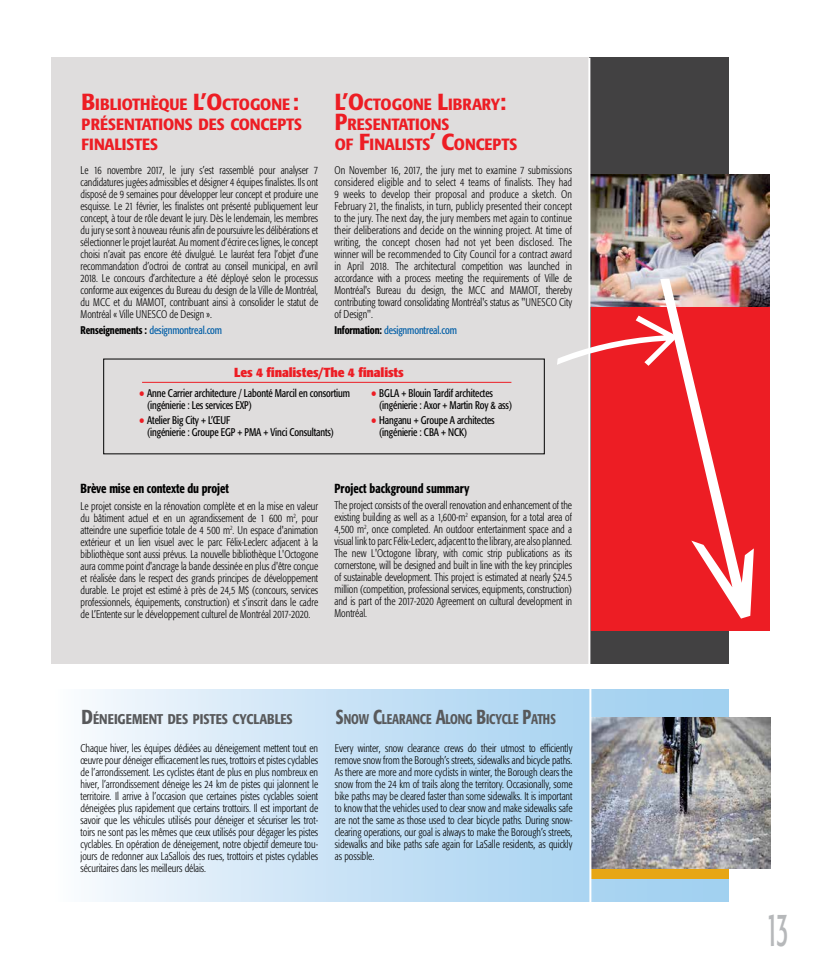
<style>
.page{position:relative;width:819px;height:972px;background:#fff}
.page>*{position:absolute;margin:0;border:0;box-sizing:border-box;transform-origin:0 0}
.t1{font:condensed 48px "Formata";color:#b6b8ba;scale:.56 1}
.t2{font:500 condensed 16.1px/20px "Formata";letter-spacing:-.005em;color:#ed1d24;scale:1.07 1}
.t3{font:500 condensed 14px "Formata";letter-spacing:-.005em;color:#58595b;scale:.86 1}
.t4{font:500 condensed 14px "Formata";letter-spacing:-.005em;color:#58595b;scale:.96 1}
.t5{font:500 condensed 13px "Formata";letter-spacing:-.01em;color:#000;scale:.9 1}
.t6{font:700 condensed 13px "Formata";letter-spacing:-.01em;color:#ed1d24;scale:1.1 1}
.t7{font:300 condensed 11px/12px "Formata";color:#000;text-align:justify;scale:.9 1}
.t8{font:300 condensed 11px/12px "Formata";color:#000;text-align:justify;scale:.89 1}
.t9{font:condensed 11px/12px "Formata";letter-spacing:-.01em;color:#000;scale:.9 1}
.t10{font:condensed 11px "Formata";letter-spacing:-.01em;color:#005da6;scale:.9 1}
.s1{font-size:23px}
.s2{font-weight:500;color:#000}
.s3{font-size:18px;color:#ed1d24}
.s4{font-size:20px}
</style>
<div class="page">
<div style="left:52px;top:689px;width:677px;height:213px;background:linear-gradient(to right,#f6f9fe,#97c9ec)"></div>
<div style="left:591px;top:865px;width:138px;height:13px;background:#e7a614"></div>
<img style="left:591px;top:718px;width:179px;height:150px">
<hr style="left:589px;top:683px;width:2px;height:227px;background:#fff">
<div style="left:52px;top:58px;width:677px;height:606px;background:#dfdddd"></div>
<div style="left:589px;top:58px;width:140px;height:606px;background:#424142"></div>
<div style="left:591px;top:302px;width:179px;height:328px;background:#ed1d24"></div>
<img style="left:591px;top:175px;width:179px;height:132px">
<svg style="left:660px;top:279px;width:94px;height:340px"></svg>
<svg style="left:557px;top:316px;width:121px;height:50px"></svg>
<hr style="left:588px;top:58px;width:2px;height:617px;background:#fff">
<hr style="left:142px;top:382px;width:369px;height:1px;background:#ed1d24">
<h2 class="t2" style="left:82px;top:95px;width:207px"><span class="s1">B</span>IBLIOTHÈQUE <span class="s1">L’O</span>CTOGONE <span class="s1">:<br></span>PRÉSENTATIONS DES CONCEPTS<br>FINALISTES</h2>
<h2 class="t2" style="left:335px;top:95px;width:172px"><span class="s1">L’O</span>CTOGONE <span class="s1">L</span>IBRARY<span class="s1">:<br>P</span>RESENTATIONS<br>OF <span class="s1">F</span>INALISTS<span class="s1">’ C</span>ONCEPTS</h2>
<p class="t8" style="left:81px;top:164px;width:269px">Le 16 novembre 2017, le jury s’est rassemblé pour analyser 7 candidatures jugées admissibles et désigner 4 équipes finalistes. Ils ont disposé de 9 semaines pour développer leur concept et produire une esquisse. Le 21 février, les finalistes ont présenté publiquement leur concept, à tour de rôle devant le jury. Dès le lendemain, les membres du jury se sont à nouveau réunis afin de poursuivre les délibérations et sélectionner le projet lauréat. Au moment d’écrire ces lignes, le concept choisi n’avait pas encore été divulgué. Le lauréat fera l’objet d’une recommandation d’octroi de contrat au conseil municipal, en avril 2018. Le concours d’architecture a été déployé selon le processus conforme aux exigences du Bureau du design de la Ville de Montréal, du MCC et du MAMOT, contribuant ainsi à consolider le statut de Montréal « Ville UNESCO de Design ».</p>
<p class="t10" style="left:81px;top:324px;width:159px"><span class="s2">Renseignements :</span> designmontreal.com</p>
<p class="t7" style="left:334px;top:164px;width:266px">On November 16, 2017, the jury met to examine 7 submissions considered eligible and to select 4 teams of finalists. They had 9 weeks to develop their proposal and produce a sketch. On February 21, the finalists, in turn, publicly presented their concept to the jury. The next day, the jury members met again to continue their deliberations and decide on the winning project. At time of writing, the concept chosen had not yet been disclosed. The winner will be recommended to City Council for a contract award in April 2018. The architectural competition was launched in accordance with a process meeting the requirements of Ville de Montréal's Bureau du design, the MCC and MAMOT, thereby contributing toward consolidating Montréal's status as "UNESCO City of Design".</p>
<p class="t10" style="left:334px;top:324px;width:137px"><span class="s2">Information:</span> designmontreal.com</p>
<p class="t6" style="left:234px;top:365px;width:156px">Les 4 finalistes/The 4 finalists</p>
<p class="t9" style="left:147px;top:388px;width:227px;text-indent:-8px"><span class="s3">•</span> Anne Carrier architecture / Labonté Marcil en consortium (ingénierie : Les services EXP)</p>
<p class="t9" style="left:147px;top:415px;width:209px;text-indent:-8px"><span class="s3">•</span> Atelier Big City + L’ŒUF<br>(ingénierie : Groupe EGP + PMA + Vinci Consultants)</p>
<p class="t9" style="left:379px;top:388px;width:149px;text-indent:-8px"><span class="s3">•</span> BGLA + Blouin Tardif architectes (ingénierie : Axor + Martin Roy &amp; ass)</p>
<p class="t9" style="left:379px;top:415px;width:130px;text-indent:-8px"><span class="s3">•</span> Hanganu + Groupe A architectes (ingénierie : CBA + NCK)</p>
<p class="t5" style="left:81px;top:481px;width:166px">Brève mise en contexte du projet</p>
<p class="t7" style="left:81px;top:500px;width:266px">Le projet consiste en la rénovation complète et en la mise en valeur du bâtiment actuel et en un agrandissement de 1 600 m<sup>2</sup>, pour atteindre une superficie totale de 4 500 m<sup>2</sup>. Un espace d'animation extérieur et un lien visuel avec le parc Félix-Leclerc adjacent à la bibliothèque sont aussi prévus. La nouvelle bibliothèque L'Octogone aura comme point d'ancrage la bande dessinée en plus d'être conçue et réalisée dans le respect des grands principes de développement durable. Le projet est estimé à près de 24,5 M$ (concours, services professionnels, équipements, construction) et s’inscrit dans le cadre de L’Entente sur le développement culturel de Montréal 2017-2020.</p>
<p class="t5" style="left:334px;top:480px;width:151px">Project background summary</p>
<p class="t7" style="left:334px;top:499px;width:266px">The project consists of the overall renovation and enhancement of the existing building as well as a 1,600-m<sup>2</sup> expansion, for a total area of 4,500 m<sup>2</sup>, once completed. An outdoor entertainment space and a visual link to parc Félix-Leclerc, adjacent to the library, are also planned.<br>The new L'Octogone library, with comic strip publications as its cornerstone, will be designed and built in line with the key principles of sustainable development. This project is estimated at nearly $24.5 million (competition, professional services, equipments, construction) and is part of the 2017-2020 Agreement on cultural development in Montréal.</p>
<p class="t4" style="left:82px;top:711px;width:221px"><span class="s4">D</span>ÉNEIGEMENT DES PISTES CYCLABLES</p>
<p class="t3" style="left:336px;top:711px;width:257px"><span class="s4">S</span>NOW <span class="s4">C</span>LEARANCE <span class="s4">A</span>LONG <span class="s4">B</span>ICYCLE <span class="s4">P</span>ATHS</p>
<p class="t7" style="left:81px;top:743px;width:266px">Chaque hiver, les équipes dédiées au déneigement mettent tout en œuvre pour déneiger efficacement les rues, trottoirs et pistes cyclables de l’arrondissement. Les cyclistes étant de plus en plus nombreux en hiver, l’arrondissement déneige les 24 km de pistes qui jalonnent le territoire. Il arrive à l’occasion que certaines pistes cyclables soient déneigées plus rapidement que certains trottoirs. Il est important de savoir que les véhicules utilisés pour déneiger et sécuriser les trot&shy;toirs ne sont pas les mêmes que ceux utilisés pour dégager les pistes cyclables. En opération de déneigement, notre objectif demeure tou&shy;jours de redonner aux LaSallois des rues, trottoirs et pistes cyclables sécuritaires dans les meilleurs délais.</p>
<p class="t7" style="left:335px;top:743px;width:266px">Every winter, snow clearance crews do their utmost to efficiently remove snow from the Borough’s streets, sidewalks and bicycle paths.<br>As there are more and more cyclists in winter, the Borough clears the snow from the 24 km of trails along the territory. Occasionally, some bike paths may be cleared faster than some sidewalks. It is important to know that the vehicles used to clear snow and make sidewalks safe are not the same as those used to clear bicycle paths. During snow&shy;clearing operations, our goal is always to make the Borough’s streets, sidewalks and bike paths safe again for LaSalle residents, as quickly as possible.</p>
<h1 class="t1" style="left:766px;top:901px;width:42px">13</h1>
</div>
